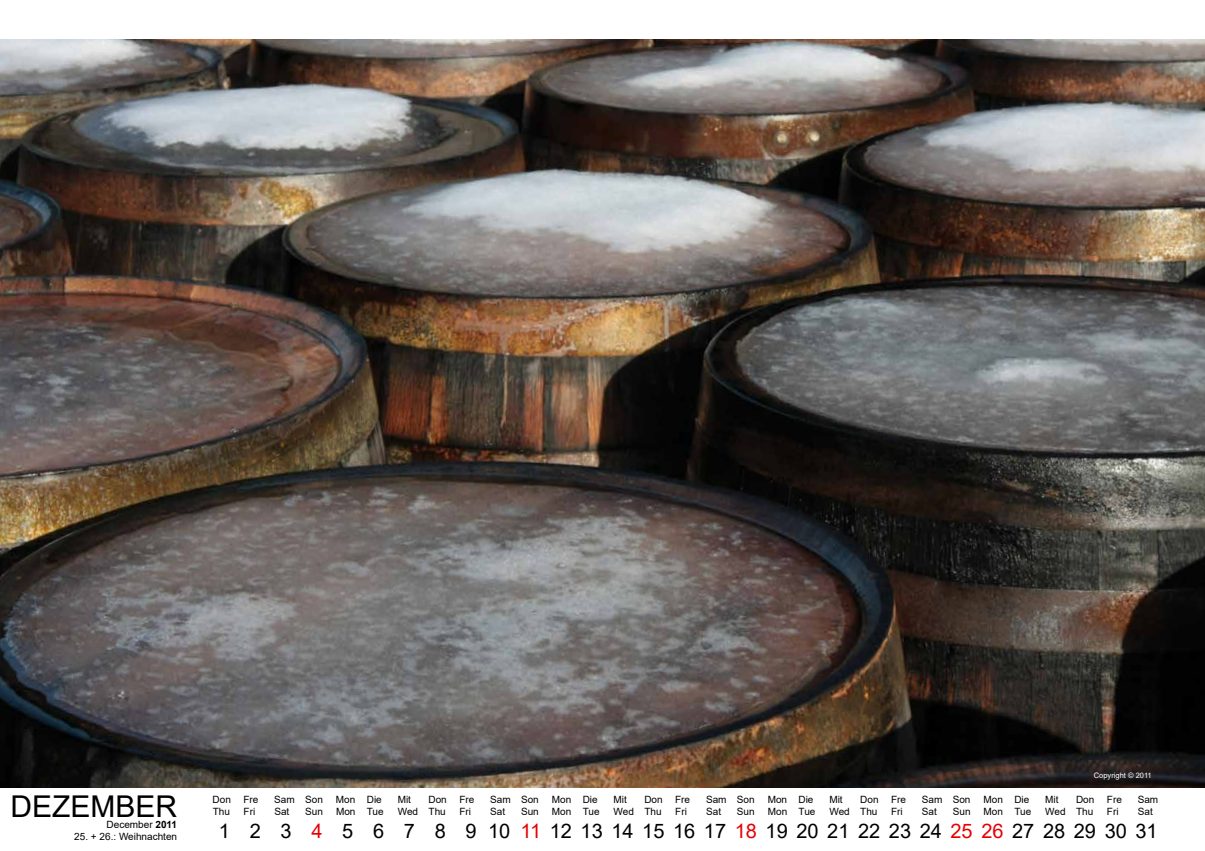
<style>
.page{position:relative;width:1205px;height:851px;background:#fff}
.page>*{position:absolute;margin:0;border:0;box-sizing:border-box;transform-origin:0 0}
.t1{font:30px "Arial";color:#000}
.t2{font:20px "Arial";color:#000}
.t3{font:10px "Arial";color:#000}
.t4{font:7.5px "Arial";color:#fff}
.s1{color:#e60005}
.s2{font-weight:700}
</style>
<div class="page">
<img style="left:0;top:39px;width:1205px;height:748px">
<p class="t4" style="left:1094px;top:770px;width:59px">Copyright © 2011</p>
<h1 class="t1" style="left:10px;top:785px;width:168px">DEZEMBER</h1>
<p class="t3" style="left:213px;top:792px;width:47px">Don Fre</p>
<p class="t3" style="left:274px;top:792px;width:50px">Sam Son</p>
<p class="t3" style="left:336px;top:792px;width:47px">Mon Die</p>
<p class="t3" style="left:398px;top:792px;width:15px">Mit</p>
<p class="t3" style="left:428px;top:792px;width:47px">Don Fre</p>
<p class="t3" style="left:490px;top:792px;width:50px">Sam Son</p>
<p class="t3" style="left:552px;top:792px;width:47px">Mon Die</p>
<p class="t3" style="left:613px;top:792px;width:15px">Mit</p>
<p class="t3" style="left:644px;top:792px;width:47px">Don Fre</p>
<p class="t3" style="left:706px;top:792px;width:50px">Sam Son</p>
<p class="t3" style="left:768px;top:792px;width:47px">Mon Die</p>
<p class="t3" style="left:829px;top:792px;width:15px">Mit</p>
<p class="t3" style="left:860px;top:792px;width:47px">Don Fre</p>
<p class="t3" style="left:922px;top:792px;width:50px">Sam Son</p>
<p class="t3" style="left:983px;top:792px;width:47px">Mon Die</p>
<p class="t3" style="left:1045px;top:792px;width:15px">Mit</p>
<p class="t3" style="left:1076px;top:792px;width:47px">Don Fre</p>
<p class="t3" style="left:1137px;top:792px;width:22px">Sam</p>
<p class="t3" style="left:213px;top:804px;width:19px">Thu</p>
<p class="t3" style="left:244px;top:804px;width:13px">Fri</p>
<p class="t3" style="left:274px;top:804px;width:17px">Sat</p>
<p class="t3" style="left:305px;top:804px;width:19px">Sun</p>
<p class="t3" style="left:336px;top:804px;width:49px">Mon Tue</p>
<p class="t3" style="left:398px;top:804px;width:50px">Wed Thu</p>
<p class="t3" style="left:459px;top:804px;width:13px">Fri</p>
<p class="t3" style="left:490px;top:804px;width:17px">Sat</p>
<p class="t3" style="left:521px;top:804px;width:19px">Sun</p>
<p class="t3" style="left:552px;top:804px;width:49px">Mon Tue</p>
<p class="t3" style="left:613px;top:804px;width:50px">Wed Thu</p>
<p class="t3" style="left:675px;top:804px;width:13px">Fri</p>
<p class="t3" style="left:706px;top:804px;width:17px">Sat</p>
<p class="t3" style="left:737px;top:804px;width:19px">Sun</p>
<p class="t3" style="left:768px;top:804px;width:49px">Mon Tue</p>
<p class="t3" style="left:829px;top:804px;width:50px">Wed Thu</p>
<p class="t3" style="left:891px;top:804px;width:13px">Fri</p>
<p class="t3" style="left:922px;top:804px;width:17px">Sat</p>
<p class="t3" style="left:953px;top:804px;width:19px">Sun</p>
<p class="t3" style="left:983px;top:804px;width:49px">Mon Tue</p>
<p class="t3" style="left:1045px;top:804px;width:50px">Wed Thu</p>
<p class="t3" style="left:1107px;top:804px;width:13px">Fri</p>
<p class="t3" style="left:1138px;top:804px;width:17px">Sat</p>
<h2 class="t2" style="left:219px;top:816px;width:940px">1 2 3 <span class="s1">4</span> 5 6 7 8 9 10<span class="s1">11</span>121314151617<span class="s1">18</span>192021222324<span class="s1">2526</span>2728293031</h2>
<p class="t3" style="left:107px;top:817px;width:72px">December <span class="s2">2011</span></p>
<p class="t3" style="left:74px;top:829px;width:104px">25. + 26.: Weihnachten</p>
</div>
